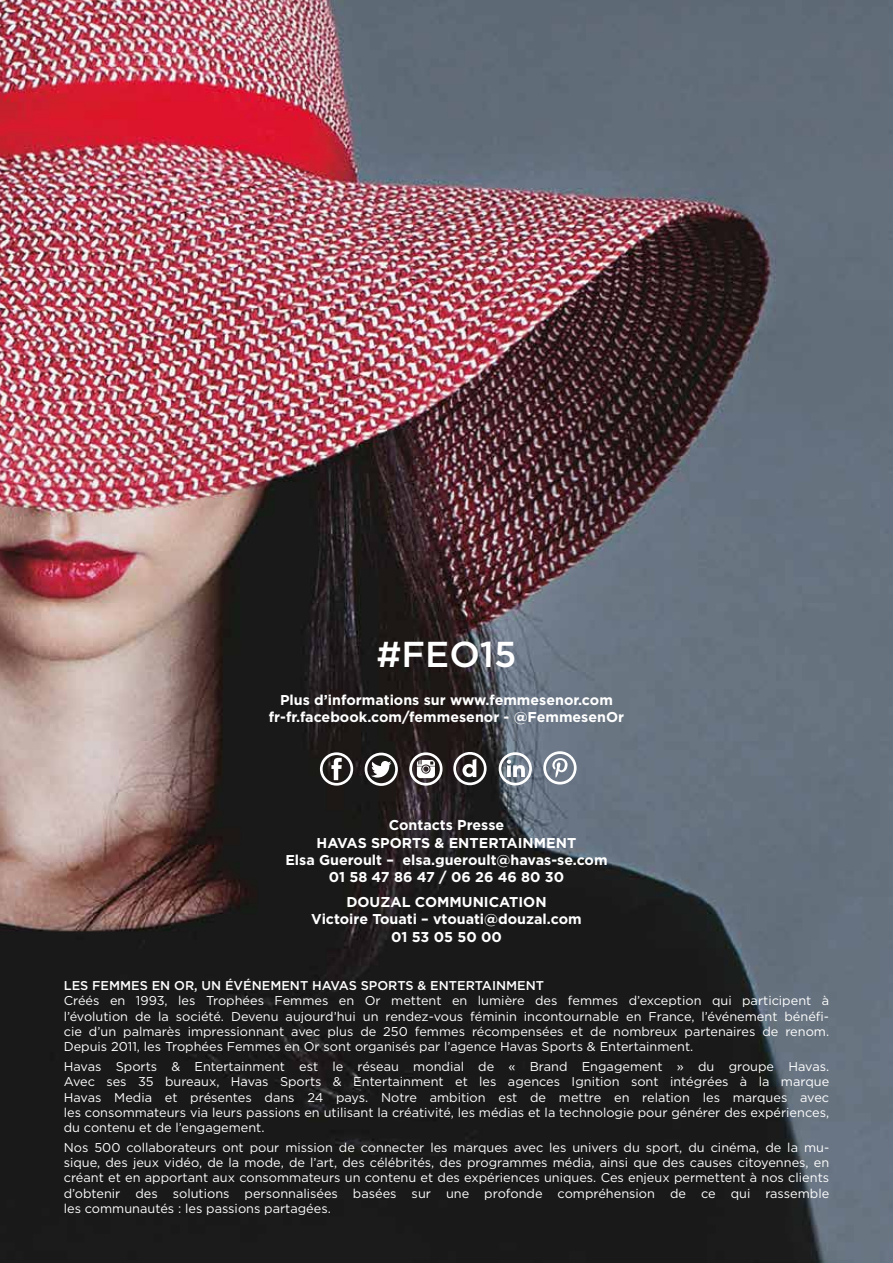
<style>
.page{position:relative;width:893px;height:1263px;background:#fff}
.page>*{position:absolute;margin:0;border:0;box-sizing:border-box;transform-origin:0 0}
.t1{font:500 36px "Gotham";color:#fff}
.t2{font:700 14.25px/17.1px "Gotham";color:#fff;text-align:center}
.t3{font:12.75px/15.3px "Gotham";color:#fff;text-align:justify}
.t4{font:500 12.75px "Gotham";color:#fff}
</style>
<div class="page">
<img style="left:0;top:0;width:893px;height:1263px">
<div style="left:409px;top:752px;width:34px;height:34px;border:3px solid #fff;border-radius:50%"></div>
<svg style="left:417px;top:760px;width:18px;height:18px"></svg>
<div style="left:365px;top:753px;width:33px;height:33px;border:3px solid #fff;border-radius:50%"></div>
<svg style="left:371px;top:761px;width:20px;height:16px"></svg>
<div style="left:320px;top:752px;width:33px;height:34px;border:3px solid #fff;border-radius:50%"></div>
<svg style="left:331px;top:758px;width:11px;height:22px"></svg>
<div style="left:453px;top:752px;width:34px;height:33px;border:3px solid #fff;border-radius:50%"></div>
<svg style="left:507px;top:760px;width:18px;height:17px"></svg>
<div style="left:499px;top:752px;width:33px;height:33px;border:3px solid #fff;border-radius:50%"></div>
<svg style="left:552px;top:758px;width:16px;height:20px"></svg>
<div style="left:543px;top:751px;width:34px;height:33px;border:3px solid #fff;border-radius:50%"></div>
<svg style="left:462px;top:759px;width:14px;height:18px"></svg>
<h1 class="t1" style="left:376px;top:630px;width:142px">#FEO15</h1>
<p class="t2" style="left:269px;top:691px;width:357px">Plus d’informations sur www.femmesenor.com fr-fr.facebook.com/femmesenor - @FemmesenOr</p>
<p class="t2" style="left:285px;top:817px;width:324px">Contacts Presse<br>HAVAS SPORTS &amp; ENTERTAINMENT<br>Elsa Gueroult – elsa.gueroult@havas-se.com<br>01 58 47 86 47 / 06 26 46 80 30</p>
<p class="t2" style="left:311px;top:894px;width:272px">DOUZAL COMMUNICATION<br>Victoire Touati – vtouati@douzal.com<br>01 53 05 50 00</p>
<p class="t4" style="left:64px;top:977px;width:482px">LES FEMMES EN OR, UN ÉVÉNEMENT HAVAS SPORTS &amp; ENTERTAINMENT</p>
<p class="t3" style="left:64px;top:993px;width:767px">Créés en 1993, les Trophées Femmes en Or mettent en lumière des femmes d’exception qui participent à l’évolution de la société. Devenu aujourd’hui un rendez-vous féminin incontournable en France, l’événement bénéfi&shy;cie d’un palmarès impressionnant avec plus de 250 femmes récompensées et de nombreux partenaires de renom.<br>Depuis 2011, les Trophées Femmes en Or sont organisés par l’agence Havas Sports &amp; Entertainment.</p>
<p class="t3" style="left:64px;top:1058px;width:767px">Havas Sports &amp; Entertainment est le réseau mondial de « Brand Engagement » du groupe Havas.<br>Avec ses 35 bureaux, Havas Sports &amp; Entertainment et les agences Ignition sont intégrées à la marque Havas Media et présentes dans 24 pays. Notre ambition est de mettre en relation les marques avec les consommateurs via leurs passions en utilisant la créativité, les médias et la technologie pour générer des expériences, du contenu et de l’engagement.</p>
<p class="t3" style="left:64px;top:1139px;width:767px">Nos 500 collaborateurs ont pour mission de connecter les marques avec les univers du sport, du cinéma, de la mu&shy;sique, des jeux vidéo, de la mode, de l’art, des célébrités, des programmes média, ainsi que des causes citoyennes, en créant et en apportant aux consommateurs un contenu et des expériences uniques. Ces enjeux permettent à nos clients d’obtenir des solutions personnalisées basées sur une profonde compréhension de ce qui rassemble les communautés : les passions partagées.</p>
</div>
